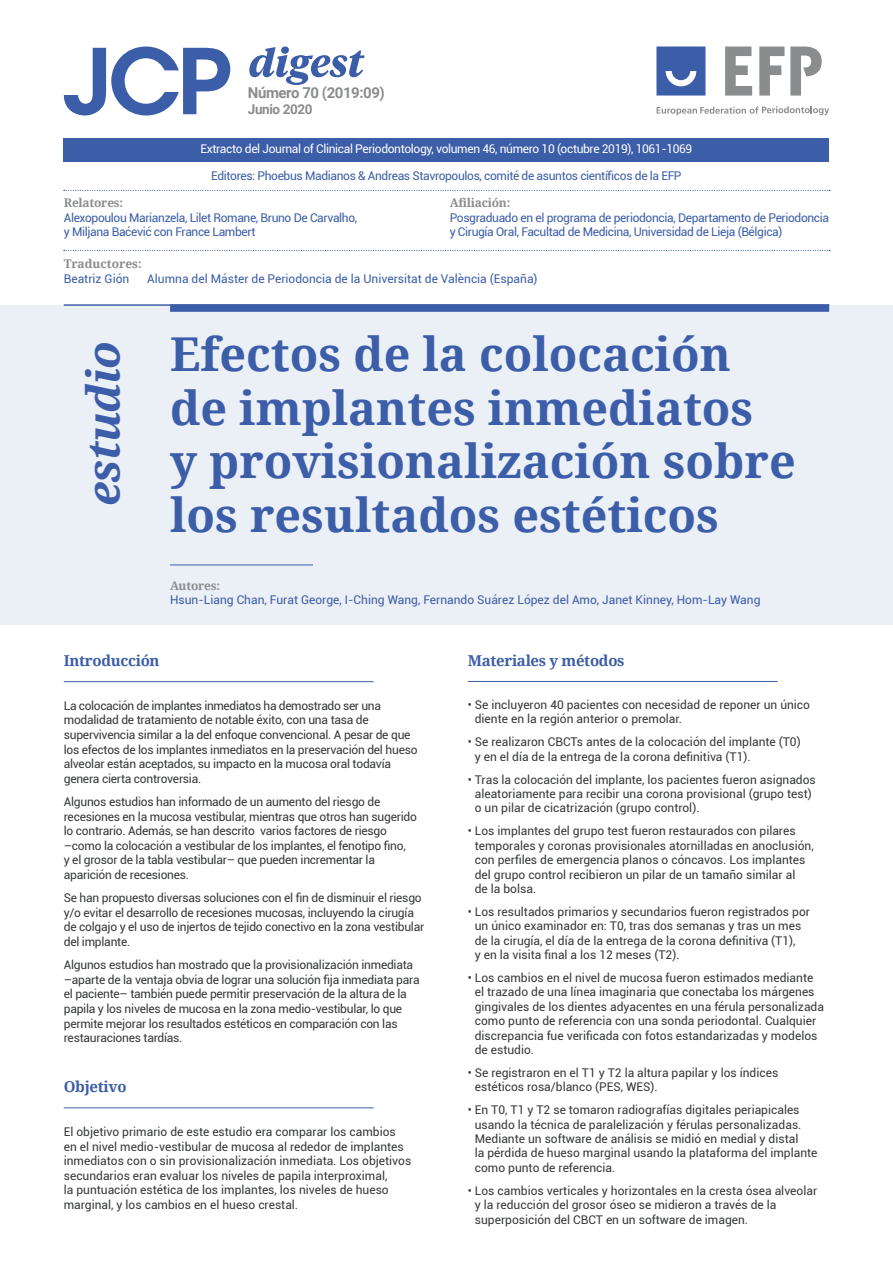
<style>
.page{position:relative;width:893px;height:1263px;background:#fff}
.page>*{position:absolute;margin:0;border:0;box-sizing:border-box;transform-origin:0 0}
.t1{font:700 46.65px/53.4px "Noto Serif";color:#3c5da8}
.t2{font:italic 700 45px "Noto Serif";letter-spacing:-.02em;color:#3c5da8}
.t3{font:700 15px "Noto Serif";letter-spacing:-.02em;color:#3c5da8}
.t4{font:700 15px "Roboto";letter-spacing:-.03em;color:#8b8c8d}
.t5{font:700 13.5px "Roboto";letter-spacing:-.03em;color:#8b8c8d}
.t6{font:12px/14.4px "Roboto";color:#363838}
.t7{font:12px/14.5px "Roboto";letter-spacing:-.02em;color:#363838}
.t8{font:12px/14.4px "Roboto";letter-spacing:-.03em;color:#3c5da8}
.t9{font:12px "Roboto";color:#3c5da8}
.t10{font:12px "Roboto";letter-spacing:-.03em;color:#fff}
.t11{font:700 12px "Noto Serif";letter-spacing:-.02em;color:#8b8c8d}
.t12{font:700 12px "Noto Serif";color:#8b8c8d}
</style>
<div class="page">
<div style="left:64px;top:139px;width:765px;height:23px;background:#3c5da8"></div>
<svg style="left:64px;top:47px;width:166px;height:68px"></svg>
<svg style="left:249px;top:47px;width:116px;height:38px"></svg>
<div style="left:0;top:306px;width:893px;height:319px;background:#ebeff6"></div>
<hr style="left:64px;top:304px;width:765px;height:2px;background:#3c5da8">
<div style="left:170px;top:304px;width:659px;height:8px;background:#3c5da8"></div>
<hr style="left:170px;top:565px;width:143px;height:1px;background:#3c5da8">
<hr style="left:64px;top:681px;width:310px;height:1px;background:#3c5da8">
<hr style="left:64px;top:1107px;width:310px;height:1px;background:#3c5da8">
<hr style="left:468px;top:681px;width:310px;height:1px;background:#3c5da8">
<svg style="left:64px;top:190px;width:766px;height:1px"></svg>
<svg style="left:656px;top:47px;width:49px;height:49px;background:#5270b2"></svg>
<svg style="left:657px;top:106px;width:172px;height:9px"></svg>
<svg style="left:725px;top:47px;width:27px;height:49px"></svg>
<svg style="left:759px;top:47px;width:25px;height:49px"></svg>
<svg style="left:790px;top:47px;width:32px;height:49px"></svg>
<svg style="left:64px;top:250px;width:766px;height:1px"></svg>
<p class="t4" style="left:248px;top:82px;width:138px">Número 70 (2019:09)</p>
<p class="t5" style="left:248px;top:100px;width:66px">Junio 2020</p>
<p class="t10" style="left:200px;top:141px;width:493px">Extracto del Journal of Clinical Periodontology, volumen 46, número 10 (octubre 2019), 1061-1069</p>
<p class="t8" style="left:211px;top:168px;width:472px">Editores: Phoebus Madianos &amp; Andreas Stavropoulos, comité de asuntos científicos de la EFP</p>
<p class="t11" style="left:64px;top:195px;width:61px">Relatores:</p>
<p class="t8" style="left:64px;top:210px;width:295px">Alexopoulou Marianzela, Lilet Romane, Bruno De Carvalho, y Miljana Baćević con France Lambert</p>
<p class="t11" style="left:450px;top:195px;width:62px">Afiliación:</p>
<p class="t8" style="left:450px;top:210px;width:381px">Posgraduado en el programa de periodoncia, Departamento de Periodoncia y Cirugía Oral, Facultad de Medicina, Universidad de Lieja (Bélgica)</p>
<p class="t12" style="left:64px;top:256px;width:80px">Traductores:</p>
<p class="t9" style="left:64px;top:270px;width:67px">Beatriz Gión</p>
<p class="t9" style="left:147px;top:270px;width:392px">Alumna del Máster de Periodoncia de la Universitat de València (España)</p>
<p class="t2" style="left:72px;top:506px;width:166px;rotate:-90deg">estudio</p>
<p class="t1" style="left:170px;top:326px;width:627px">Efectos de la colocación de implantes inmediatos<br>y provisionalización sobre los resultados estéticos</p>
<p class="t11" style="left:170px;top:577px;width:51px">Autores:</p>
<p class="t9" style="left:170px;top:591px;width:592px">Hsun-Liang Chan, Furat George, I-Ching Wang, Fernando Suárez López del Amo, Janet Kinney, Hom-Lay Wang</p>
<p class="t3" style="left:64px;top:650px;width:97px">Introducción</p>
<p class="t7" style="left:64px;top:698px;width:355px">La colocación de implantes inmediatos ha demostrado ser una modalidad de tratamiento de notable éxito, con una tasa de supervivencia similar a la del enfoque convencional. A pesar de que los efectos de los implantes inmediatos en la preservación del hueso alveolar están aceptados, su impacto en la mucosa oral todavía genera cierta controversia.</p>
<p class="t7" style="left:64px;top:794px;width:355px">Algunos estudios han informado de un aumento del riesgo de recesiones en la mucosa vestibular, mientras que otros han sugerido lo contrario. Además, se han descrito varios factores de riesgo –como la colocación a vestibular de los implantes, el fenotipo fino,<br>y el grosor de la tabla vestibular– que pueden incrementar la aparición de recesiones.</p>
<p class="t7" style="left:64px;top:890px;width:362px">Se han propuesto diversas soluciones con el fin de disminuir el riesgo y/o evitar el desarrollo de recesiones mucosas, incluyendo la cirugía de colgajo y el uso de injertos de tejido conectivo en la zona vestibular del implante.</p>
<p class="t7" style="left:64px;top:957px;width:357px">Algunos estudios han mostrado que la provisionalización inmediata –aparte de la ventaja obvia de lograr una solución fija inmediata para el paciente– también puede permitir preservación de la altura de la papila y los niveles de mucosa en la zona medio-vestibular, lo que permite mejorar los resultados estéticos en comparación con las restauraciones tardías.</p>
<p class="t3" style="left:64px;top:1076px;width:64px">Objetivo</p>
<p class="t6" style="left:64px;top:1124px;width:349px">El objetivo primario de este estudio era comparar los cambios en el nivel medio-vestibular de mucosa al rededor de implantes inmediatos con o sin provisionalización inmediata. Los objetivos secundarios eran evaluar los niveles de papila interproximal,<br>la puntuación estética de los implantes, los niveles de hueso marginal, y los cambios en el hueso crestal.</p>
<p class="t3" style="left:468px;top:650px;width:158px">Materiales y métodos</p>
<p class="t6" style="left:475px;top:697px;width:337px;text-indent:-7px">• Se incluyeron 40 pacientes con necesidad de reponer un único diente en la región anterior o premolar.</p>
<p class="t6" style="left:475px;top:734px;width:327px;text-indent:-7px">• Se realizaron CBCTs antes de la colocación del implante (T0) y en el día de la entrega de la corona definitiva (T1).</p>
<p class="t6" style="left:475px;top:772px;width:343px;text-indent:-7px">• Tras la colocación del implante, los pacientes fueron asignados aleatoriamente para recibir una corona provisional (grupo test) o un pilar de cicatrización (grupo control).</p>
<p class="t6" style="left:475px;top:823px;width:340px;text-indent:-7px">• Los implantes del grupo test fueron restaurados con pilares temporales y coronas provisionales atornilladas en anoclusión, con perfiles de emergencia planos o cóncavos. Los implantes del grupo control recibieron un pilar de un tamaño similar al<br>de la bolsa.</p>
<p class="t6" style="left:475px;top:904px;width:337px;text-indent:-7px">• Los resultados primarios y secundarios fueron registrados por un único examinador en: T0, tras dos semanas y tras un mes de la cirugía, el día de la entrega de la corona definitiva (T1),<br>y en la visita final a los 12 meses (T2).</p>
<p class="t6" style="left:475px;top:970px;width:351px;text-indent:-7px">• Los cambios en el nivel de mucosa fueron estimados mediante el trazado de una línea imaginaria que conectaba los márgenes gingivales de los dientes adyacentes en una férula personalizada como punto de referencia con una sonda periodontal. Cualquier discrepancia fue verificada con fotos estandarizadas y modelos de estudio.</p>
<p class="t6" style="left:475px;top:1065px;width:305px;text-indent:-7px">• Se registraron en el T1 y T2 la altura papilar y los índices estéticos rosa/blanco (PES, WES).</p>
<p class="t6" style="left:475px;top:1102px;width:344px;text-indent:-7px">• En T0, T1 y T2 se tomaron radiografías digitales periapicales usando la técnica de paralelización y férulas personalizadas.<br>Mediante un software de análisis se midió en medial y distal<br>la pérdida de hueso marginal usando la plataforma del implante como punto de referencia.</p>
<p class="t6" style="left:475px;top:1183px;width:344px;text-indent:-7px">• Los cambios verticales y horizontales en la cresta ósea alveolar y la reducción del grosor óseo se midieron a través de la superposición del CBCT en un software de imagen.</p>
</div>
